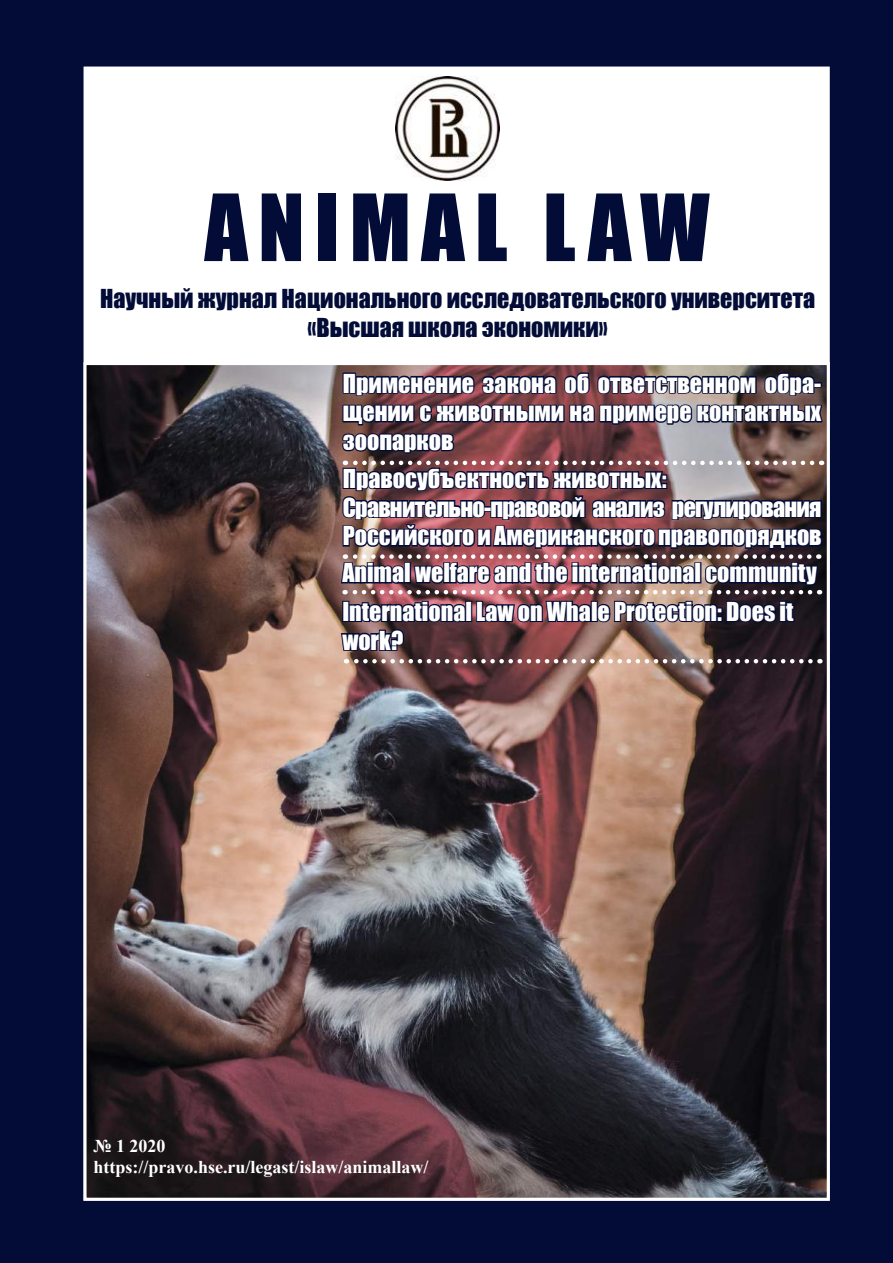
<style>
.page{position:relative;width:893px;height:1263px;background:#fff}
.page>*{position:absolute;margin:0;border:0;box-sizing:border-box;transform-origin:0 0}
.t1{font:85.5px "Impact";letter-spacing:.12em;color:#020c37}
.t2{font:24px/28.8px "Impact";color:#fff}
.t3{font:24px/28.8px "Impact";color:#020c37;text-align:center}
.t4{font:700 18px/21.6px "Times New Roman";color:#fff}
</style>
<div class="page">
<div style="left:1px;top:0;width:892px;height:1263px;background:#020c37"></div>
<div style="left:84px;top:67px;width:746px;height:1134px;background:#fff"></div>
<img style="left:395px;top:77px;width:105px;height:104px">
<img style="left:88px;top:366px;width:738px;height:831px">
<img style="left:341px;top:365px;width:483px;height:90px">
<img style="left:340px;top:461px;width:486px;height:220px">
<h1 class="t1" style="left:205px;top:161px;width:507px">ANIMAL LAW</h1>
<p class="t3" style="left:100px;top:284px;width:717px">Научный журнал Национального исследовательского университета «Высшая школа экономики»</p>
<p class="t2" style="left:343px;top:368px;width:480px;text-align:justify">Применение закона об ответственном обра&shy;щении с животными на примере контактных зоопарков</p>
<p class="t2" style="left:343px;top:463px;width:480px">Правосубъектность животных:<br>Сравнительно-правовой анализ регулирования<br>Российского и Американского правопорядков</p>
<p class="t2" style="left:342px;top:558px;width:476px">Animal welfare and the international community</p>
<p class="t2" style="left:342px;top:596px;width:453px">International Law on Whale Protection: Does it work?</p>
<p class="t4" style="left:94px;top:1134px;width:337px">№ 1 2020 https://pravo.hse.ru/legast/islaw/animallaw/</p>
</div>
